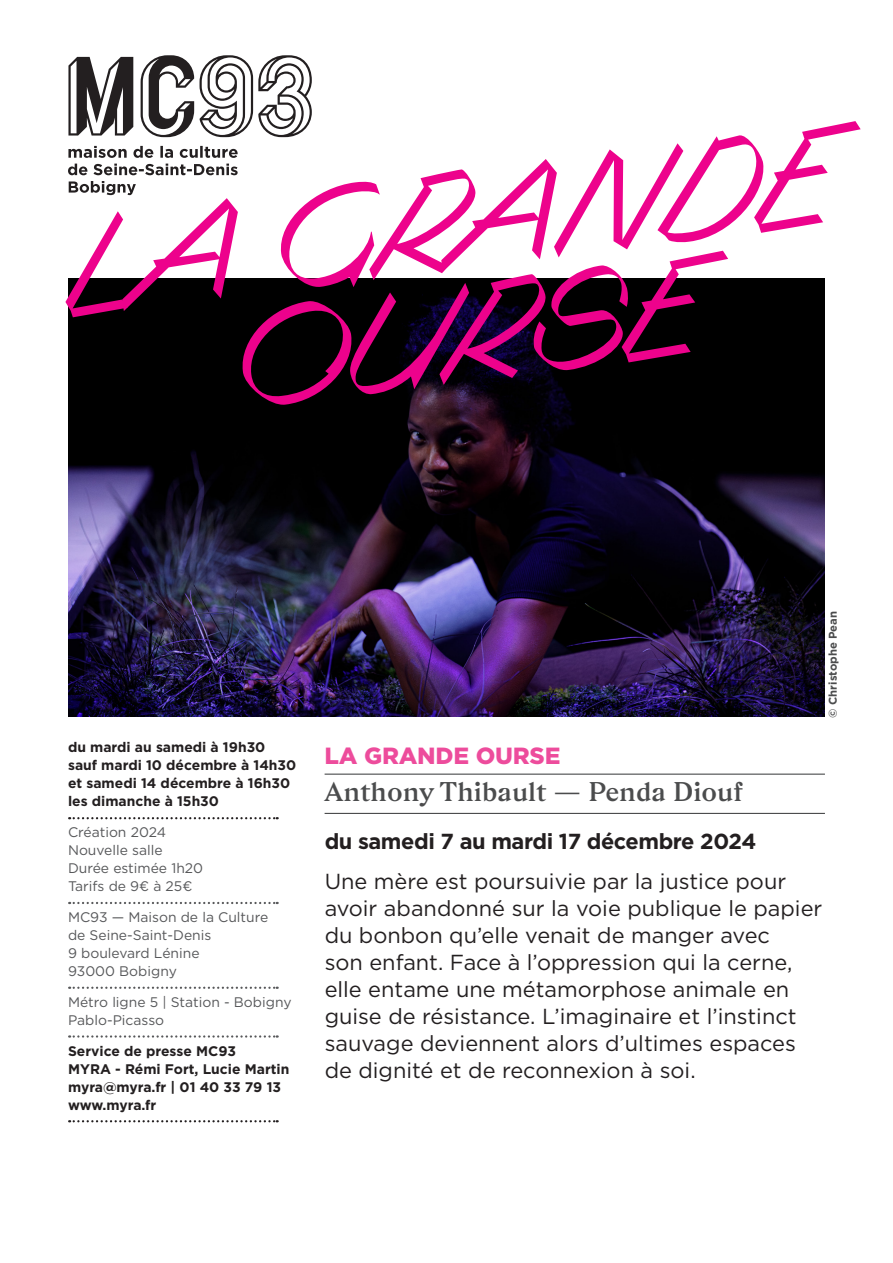
<style>
.page{position:relative;width:893px;height:1263px;background:#fff}
.page>*{position:absolute;margin:0;border:0;box-sizing:border-box;transform-origin:0 0}
.titre1_PVC_inter{font:121.5px/112.5px "PVC Express";color:#ed028c;text-align:center}
.t1{font:600 27px "Gza";color:#4b4c4d}
.t2{font:900 22.5px "Gotham S Sm";letter-spacing:-.01em;color:#ed4c9c}
.t3{font:21.75px/27px "Gotham";color:#231f20}
.t4{font:700 21.75px "Gotham";letter-spacing:-.02em;color:#231f20}
.t5{font:700 13.8px/18px "Gotham";color:#231f20}
.t6{font:13.8px/18px "Gotham";color:#57585a}
.crédit{font:700 11.25px "Gotham";color:#4b4c4d}
</style>
<div class="page">
<hr style="left:325px;top:813px;width:500px;height:1px;background:#4b4c4d">
<hr style="left:325px;top:773px;width:500px;height:2px;background:#4b4c4d">
<svg style="left:69px;top:817px;width:209px;height:2px"></svg>
<svg style="left:69px;top:902px;width:209px;height:2px"></svg>
<svg style="left:69px;top:987px;width:209px;height:2px"></svg>
<svg style="left:69px;top:1035px;width:209px;height:3px"></svg>
<svg style="left:69px;top:1120px;width:209px;height:2px"></svg>
<img style="left:68px;top:279px;width:757px;height:437px">
<svg style="left:68px;top:55px;width:244px;height:140px"></svg>
<p class="titre1_PVC_inter" style="left:35px;top:222px;width:774px;rotate:-7deg">LA GRANDE<br>OURSE</p>
<p class="t5" style="left:68px;top:738px;width:230px">du mardi au samedi à 19h30 sauf mardi 10 décembre à 14h30 et samedi 14 décembre à 16h30 les dimanche à 15h30</p>
<p class="t6" style="left:68px;top:823px;width:137px">Création 2024<br>Nouvelle salle<br>Durée estimée 1h20<br>Tarifs de 9€ à 25€</p>
<p class="t6" style="left:68px;top:908px;width:202px">MC93 — Maison de la Culture de Seine-Saint-Denis<br>9 boulevard Lénine<br>93000 Bobigny</p>
<p class="t6" style="left:68px;top:992px;width:225px">Métro ligne 5 | Station - Bobigny<br>Pablo-Picasso</p>
<p class="t5" style="left:68px;top:1041px;width:223px">Service de presse MC93<br>MYRA - Rémi Fort, Lucie Martin myra@myra.fr | 01 40 33 79 13 www.myra.fr</p>
<p class="t2" style="left:325px;top:740px;width:238px">LA GRANDE OURSE</p>
<p class="t1" style="left:325px;top:774px;width:420px">Anthony Thibault — Penda Diouf</p>
<p class="crédit" style="left:825px;top:718px;width:108px;rotate:-90deg">© Christophe Pean</p>
<p class="t4" style="left:325px;top:827px;width:433px">du samedi 7 au mardi 17 décembre 2024</p>
<p class="t3" style="left:325px;top:867px;width:499px">Une mère est poursuivie par la justice pour avoir abandonné sur la voie publique le papier du bonbon qu’elle venait de manger avec<br>son enfant. Face à l’oppression qui la cerne, elle entame une métamorphose animale en guise de résistance. L’imaginaire et l’instinct sauvage deviennent alors d’ultimes espaces de dignité et de reconnexion à soi.</p>
</div>
